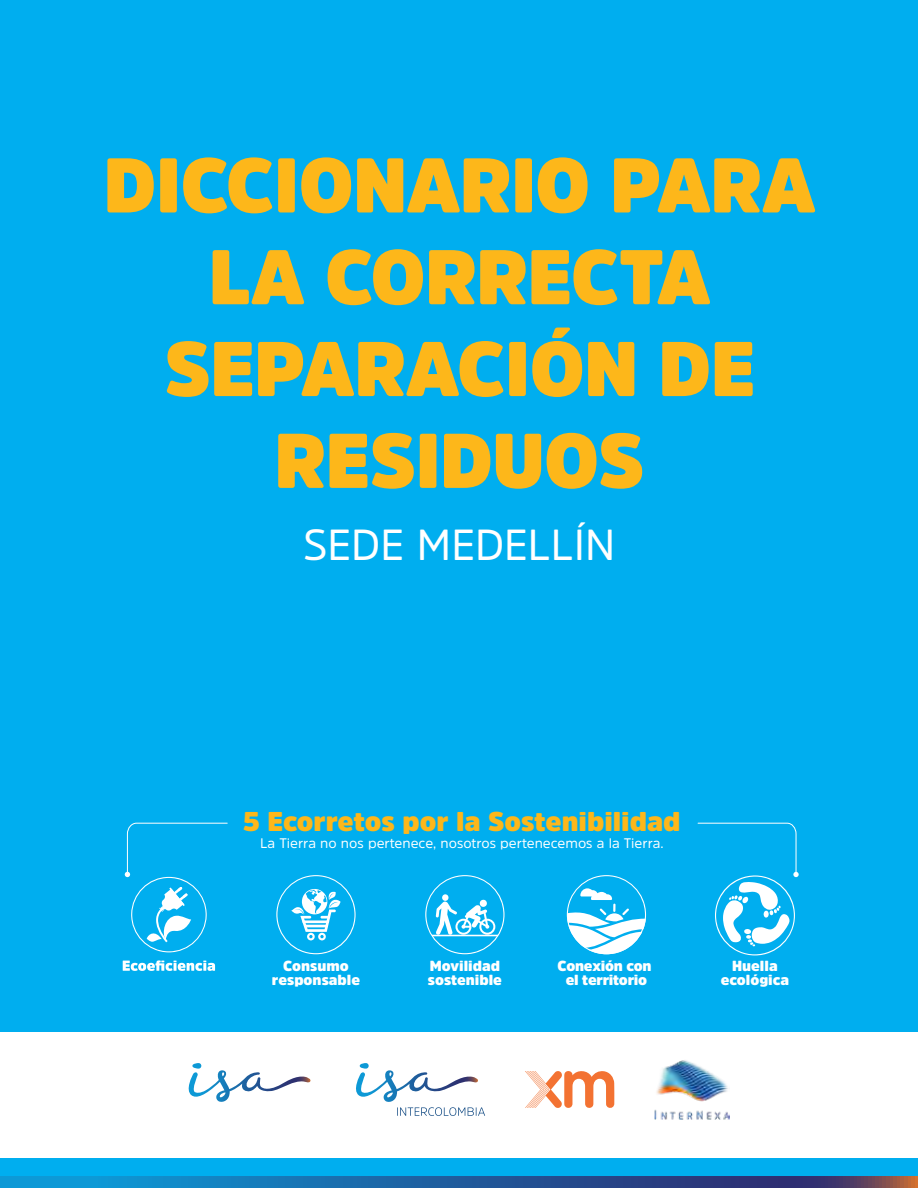
<style>
.page{position:relative;width:918px;height:1188px;background:#00aeef}
.page>*{position:absolute;margin:0;border:0;box-sizing:border-box;transform-origin:0 0}
.t1{font:900 76.5px/91.8px "Amsi Pro";letter-spacing:-.01em;color:#fdb71a;text-align:center}
.t2{font:43.35px "Amsi Pro";letter-spacing:-.01em;color:#fff}
.t3{font:900 26.85px "Amsi Pro";color:#fdb71a}
.t4{font:900 14.4px/14px "Amsi Pro";color:#fff;text-align:center}
.t5{font:900 14.4px/14px "Amsi Pro";letter-spacing:-.02em;color:#fff;text-align:center}
.t6{font:13.8px "Amsi Pro";color:#fff}
</style>
<div class="page">
<svg style="left:0;top:1177px;width:918px;height:11px;background:#25619c"></svg>
<div style="left:0;top:1032px;width:918px;height:126px;background:#fff"></div>
<svg style="left:356px;top:1063px;width:129px;height:53px"></svg>
<svg style="left:188px;top:1063px;width:123px;height:39px"></svg>
<img style="left:654px;top:1060px;width:75px;height:60px">
<svg style="left:525px;top:1071px;width:89px;height:37px"></svg>
<svg style="left:276px;top:875px;width:80px;height:79px"></svg>
<svg style="left:567px;top:875px;width:79px;height:79px"></svg>
<svg style="left:697px;top:822px;width:102px;height:133px"></svg>
<svg style="left:123px;top:960px;width:92px;height:11px"></svg>
<svg style="left:125px;top:822px;width:103px;height:130px"></svg>
<svg style="left:425px;top:875px;width:80px;height:79px"></svg>
<hr style="left:432px;top:935px;width:66px;height:1px;background:#fff">
<h1 class="t1" style="left:103px;top:139px;width:714px">DICCIONARIO PARA<br>LA CORRECTA<br>SEPARACIÓN DE<br>RESIDUOS</h1>
<h2 class="t2" style="left:303px;top:515px;width:314px">SEDE MEDELLÍN</h2>
<h3 class="t3" style="left:243px;top:803px;width:439px">5 Ecorretos por la Sostenibilidad</h3>
<p class="t6" style="left:260px;top:834px;width:405px">La Tierra no nos pertenece, nosotros pertenecemos a la Tierra.</p>
<p class="t4" style="left:272px;top:959px;width:90px">Consumo responsable</p>
<p class="t5" style="left:558px;top:959px;width:95px">Conexión con el territorio</p>
<p class="t4" style="left:721px;top:959px;width:70px">Huella ecológica</p>
<p class="t4" style="left:428px;top:959px;width:76px;text-align:left">Movilidad sostenible</p>
</div>
